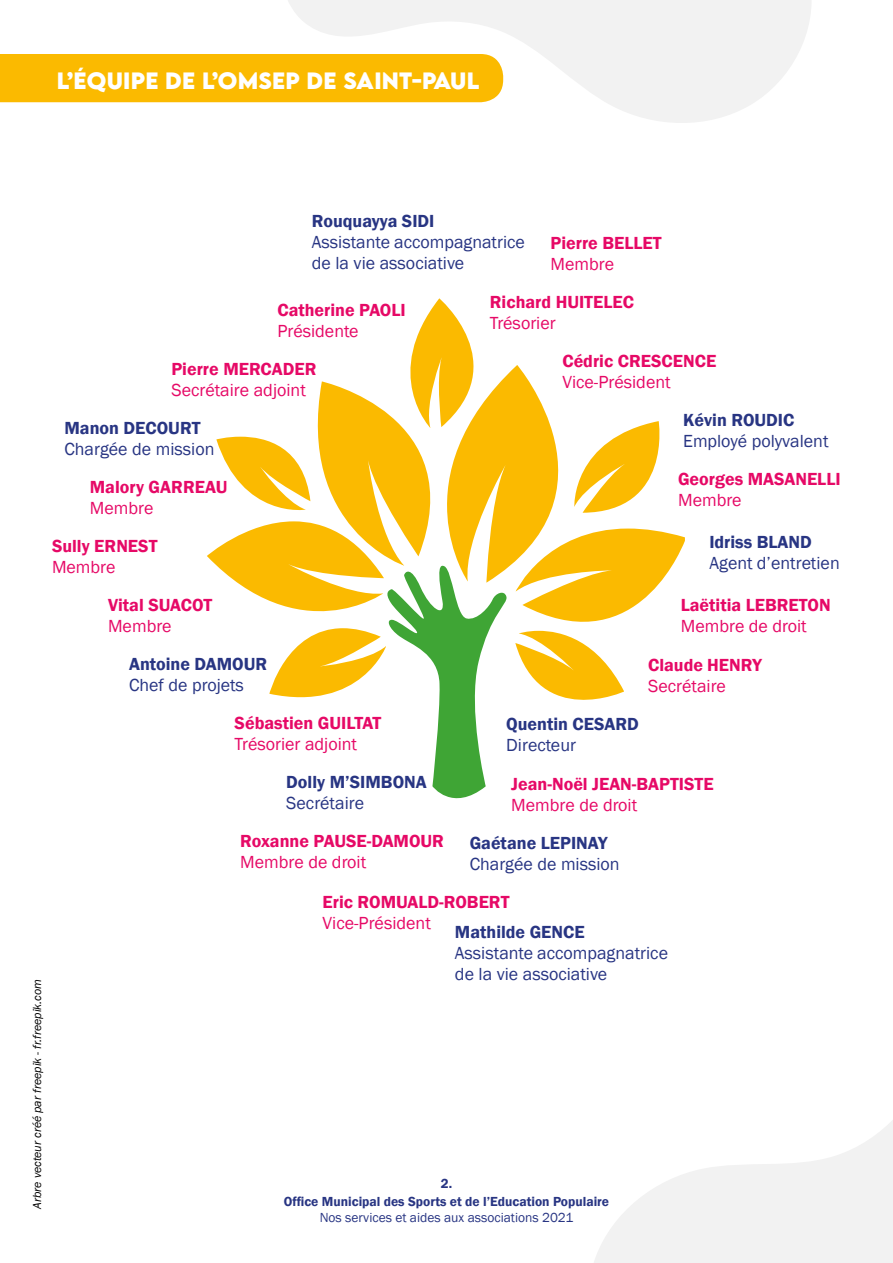
<style>
.page{position:relative;width:893px;height:1263px;background:#fff}
.page>*{position:absolute;margin:0;border:0;box-sizing:border-box;transform-origin:0 0}
.t1{font:700 21px "LEMONMILK";letter-spacing:.01em;color:#fff}
.t2{font:600 18px "Franklin Gothic";color:#e60966}
.t3{font:18px/21px "Franklin Gothic";color:#283583}
.t4{font:18px "Franklin Gothic";color:#e60966}
.t5{font:600 18px "Franklin Gothic";color:#283583}
.t6{font:600 13.5px "Franklin Gothic";color:#283583}
.t7{font:13.5px "Franklin Gothic";color:#283583}
.t8{font:italic 12px "Franklin Gothic";color:#000}
</style>
<div class="page">
<svg style="left:207px;top:298px;width:478px;height:501px"></svg>
<svg style="left:594px;top:1120px;width:299px;height:143px;fill:#f2f2f2"></svg>
<svg style="left:275px;top:0;width:536px;height:123px;fill:#f2f2f2"></svg>
<div style="left:0;top:54px;width:503px;height:48px;background:#fbba00"></div>
<p class="t1" style="left:57px;top:67px;width:422px">L’ÉQUIPE DE L’OMSEP DE SAINT-PAUL</p>
<p class="t5" style="left:312px;top:210px;width:124px">Rouquayya SIDI</p>
<p class="t3" style="left:312px;top:232px;width:215px">Assistante accompagnatrice de la vie associative</p>
<p class="t2" style="left:550px;top:231px;width:113px">Pierre BELLET</p>
<p class="t4" style="left:550px;top:252px;width:65px">Membre</p>
<p class="t2" style="left:490px;top:291px;width:146px">Richard HUITELEC</p>
<p class="t4" style="left:490px;top:311px;width:67px">Trésorier</p>
<p class="t2" style="left:277px;top:299px;width:130px">Catherine PAOLI</p>
<p class="t4" style="left:277px;top:320px;width:83px">Présidente</p>
<p class="t2" style="left:171px;top:358px;width:147px">Pierre MERCADER</p>
<p class="t4" style="left:171px;top:379px;width:136px">Secrétaire adjoint</p>
<p class="t5" style="left:64px;top:417px;width:138px">Manon DECOURT</p>
<p class="t3" style="left:64px;top:439px;width:151px">Chargée de mission</p>
<p class="t2" style="left:90px;top:476px;width:139px">Malory GARREAU</p>
<p class="t4" style="left:90px;top:497px;width:65px">Membre</p>
<p class="t2" style="left:52px;top:535px;width:107px">Sully ERNEST</p>
<p class="t4" style="left:52px;top:556px;width:65px">Membre</p>
<p class="t2" style="left:562px;top:349px;width:155px">Cédric CRESCENCE</p>
<p class="t4" style="left:562px;top:370px;width:110px">Vice-Président</p>
<p class="t5" style="left:683px;top:409px;width:113px">Kévin ROUDIC</p>
<p class="t3" style="left:683px;top:431px;width:147px">Employé polyvalent</p>
<p class="t2" style="left:678px;top:468px;width:164px">Georges MASANELLI</p>
<p class="t4" style="left:678px;top:489px;width:65px">Membre</p>
<p class="t5" style="left:709px;top:531px;width:104px">Idriss BLAND</p>
<p class="t3" style="left:709px;top:553px;width:132px">Agent d’entretien</p>
<p class="t8" style="left:30px;top:1209px;width:232px;rotate:-90deg">Arbre vecteur créé par freepik - fr.freepik.com</p>
<p class="t2" style="left:108px;top:594px;width:106px">Vital SUACOT</p>
<p class="t4" style="left:108px;top:615px;width:65px">Membre</p>
<p class="t2" style="left:681px;top:594px;width:151px">Laëtitia LEBRETON</p>
<p class="t4" style="left:681px;top:615px;width:127px">Membre de droit</p>
<p class="t5" style="left:129px;top:653px;width:140px">Antoine DAMOUR</p>
<p class="t3" style="left:129px;top:675px;width:116px">Chef de projets</p>
<p class="t2" style="left:648px;top:653px;width:115px">Claude HENRY</p>
<p class="t4" style="left:648px;top:674px;width:79px">Secrétaire</p>
<p class="t2" style="left:235px;top:712px;width:148px">Sébastien GUILTAT</p>
<p class="t4" style="left:235px;top:733px;width:124px">Trésorier adjoint</p>
<p class="t5" style="left:506px;top:713px;width:134px">Quentin CESARD</p>
<p class="t3" style="left:506px;top:735px;width:71px">Directeur</p>
<p class="t5" style="left:286px;top:771px;width:142px">Dolly M’SIMBONA</p>
<p class="t3" style="left:286px;top:793px;width:79px">Secrétaire</p>
<p class="t2" style="left:240px;top:830px;width:205px">Roxanne PAUSE-DAMOUR</p>
<p class="t4" style="left:240px;top:851px;width:127px">Membre de droit</p>
<p class="t2" style="left:511px;top:772px;width:204px">Jean-Noël JEAN-BAPTISTE</p>
<p class="t4" style="left:511px;top:793px;width:127px">Membre de droit</p>
<p class="t5" style="left:470px;top:832px;width:139px">Gaétane LEPINAY</p>
<p class="t3" style="left:470px;top:854px;width:151px">Chargée de mission</p>
<p class="t2" style="left:323px;top:891px;width:188px">Eric ROMUALD-ROBERT</p>
<p class="t4" style="left:323px;top:912px;width:110px">Vice-Président</p>
<p class="t5" style="left:455px;top:920px;width:131px">Mathilde GENCE</p>
<p class="t3" style="left:455px;top:942px;width:215px">Assistante accompagnatrice de la vie associative</p>
<p class="t6" style="left:441px;top:1175px;width:13px">2.</p>
<p class="t6" style="left:284px;top:1193px;width:327px">Office Municipal des Sports et de l’Education Populaire</p>
<p class="t7" style="left:320px;top:1209px;width:255px">Nos services et aides aux associations 2021</p>
</div>
